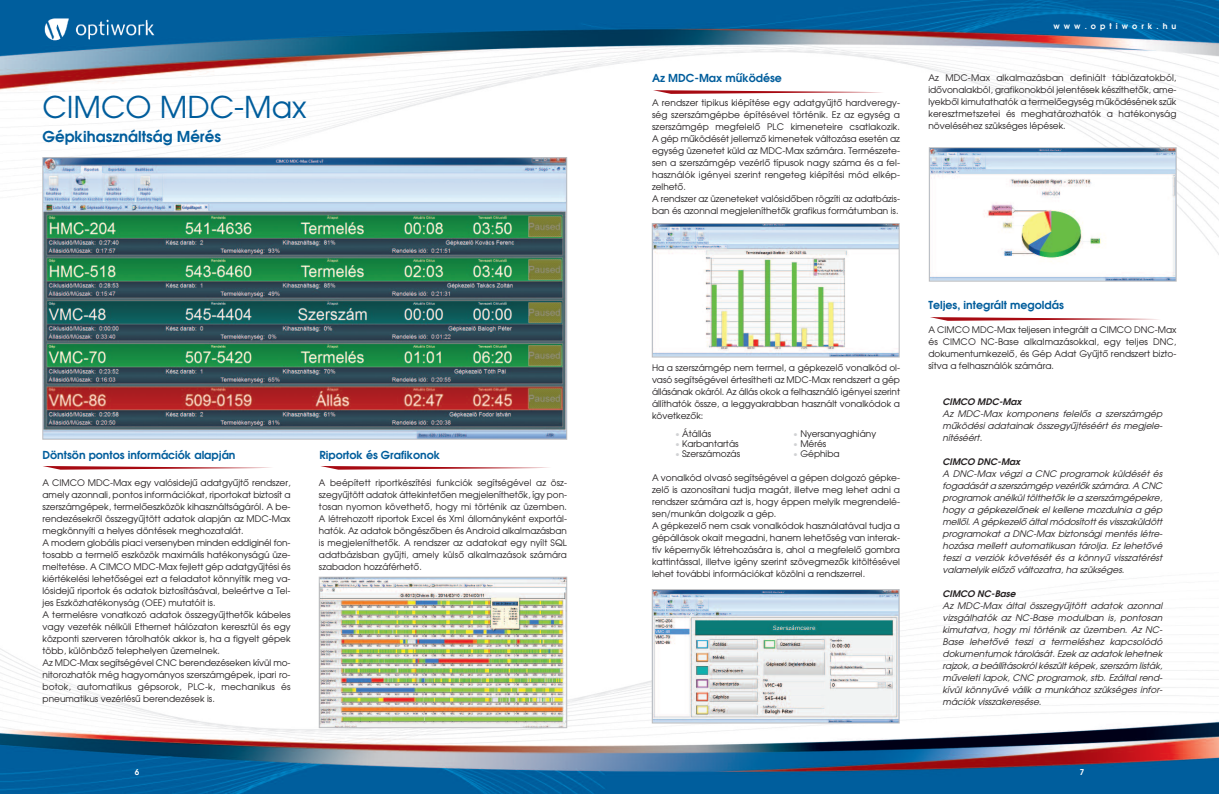
<style>
.page{position:relative;width:1219px;height:794px;background:#fff}
.page>*{position:absolute;margin:0;border:0;box-sizing:border-box;transform-origin:0 0}
.t1{font:30px "Avant Garde H";color:#005d9c}
.t2{font:600 15px "Avant Garde H";color:#005d9c}
.t3{font:600 11px "Avant Garde H";color:#005d9c}
.t4{font:9px/12px "Avant Garde H";color:#231f20;text-align:justify}
.t5{font:italic 9px/12px "Avant Garde H";letter-spacing:.005em;color:#231f20;text-align:justify}
.t6{font:italic 600 9px "Avant Garde H";color:#231f20}
.t7{font:600 8px "Avant Garde H";letter-spacing:.505em;color:#fff}
.s1{font-size:8px;color:#d1d2d4}
</style>
<div class="page">
<img style="left:0;top:0;width:1219px;height:794px">
<img style="left:43px;top:16px;width:112px;height:25px">
<img style="left:45px;top:159px;width:520px;height:278px">
<div style="left:43px;top:157px;width:524px;height:282px;border:1px solid #bcbdc0"></div>
<svg style="left:43px;top:466px;width:231px;height:4px"></svg>
<svg style="left:320px;top:466px;width:231px;height:4px"></svg>
<img style="left:321px;top:579px;width:244px;height:147px">
<div style="left:319px;top:577px;width:248px;height:151px;border:1px solid #bcbdc0"></div>
<svg style="left:653px;top:90px;width:231px;height:4px"></svg>
<img style="left:654px;top:225px;width:243px;height:130px">
<div style="left:652px;top:223px;width:247px;height:134px;border:1px solid #bcbdc0"></div>
<img style="left:931px;top:149px;width:243px;height:130px">
<div style="left:929px;top:147px;width:247px;height:134px;border:1px solid #bcbdc0"></div>
<img style="left:654px;top:591px;width:243px;height:130px">
<div style="left:652px;top:589px;width:247px;height:134px;border:1px solid #bcbdc0"></div>
<svg style="left:930px;top:317px;width:231px;height:4px"></svg>
<h1 class="t1" style="left:43px;top:90px;width:266px">CIMCO MDC-Max</h1>
<h2 class="t2" style="left:43px;top:128px;width:180px">Gépkihasználtság Mérés</h2>
<p class="t3" style="left:43px;top:449px;width:195px">Döntsön pontos információk alapján</p>
<p class="t3" style="left:319px;top:449px;width:122px">Riportok és Grafikonok</p>
<p class="t4" style="left:43px;top:476px;width:250px;text-align:left">A CIMCO MDC-Max egy valósidejû adatgyûjtô rendszer, amely azonnali, pontos információkat, riportokat biztosít a szerszámgépek, termelôeszközök kihasználtságáról. A be&shy;rendezésekrôl összegyûjtött adatok alapján az MDC-Max megkönnyíti a helyes döntések meghozatalát.<br>A modern globális piaci versenyben minden eddiginél fon&shy;tosabb a termelô eszközök maximális hatékonyságú üze&shy;meltetése. A CIMCO MDC-Max fejlett gép adatgyûjtési és kiértékelési lehetôségei ezt a feladatot könnyítik meg va&shy;lósidejû riportok és adatok biztosításával, beleértve a Tel&shy;jes Eszközhatékonyság (OEE) mutatóit is.<br>A termelésre vonatkozó adatok összegyûjthetôk kábeles vagy vezeték nélküli Ethernet hálózaton keresztül és egy központi szerveren tárolhatók akkor is, ha a figyelt gépek több, különbözô telephelyen üzemelnek.<br>Az MDC-Max segítségével CNC berendezéseken kívül mo&shy;nitorozhatók még hagyományos szerszámgépek, ipari ro&shy;botok, automatikus gépsorok, PLC-k, mechanikus és pneumatikus vezérlésû berendezések is.</p>
<p class="t4" style="left:319px;top:476px;width:250px">A beépített riportkészítési funkciók segítségével az ösz&shy;szegyûjtött adatok áttekintetôen megjeleníthetôk, így pon&shy;tosan nyomon követhetô, hogy mi történik az üzemben.<br>A létrehozott riportok Excel és Xml állományként exportál&shy;hatók. Az adatok böngészôben és Android alkalmazásban is megjeleníthetôk. A rendszer az adatokat egy nyílt SQL adatbázisban gyûjti, amely külsô alkalmazások számára szabadon hozzáférhetô.</p>
<p class="t3" style="left:652px;top:72px;width:131px">Az MDC-Max mûködése</p>
<p class="t4" style="left:652px;top:97px;width:250px;text-align:left">A rendszer tipikus kiépítése egy adatgyûjtô hardveregy&shy;ség szerszámgépbe építésével történik. Ez az egység a szerszámgép megfelelô PLC kimeneteire csatlakozik.<br>A gép mûködését jellemzô kimenetek változása esetén az egység üzenetet küld az MDC-Max számára. Természete&shy;sen a szerszámgép vezérlô típusok nagy száma és a fel&shy;használók igényei szerint rengeteg kiépítési mód elkép&shy;zelhetô.<br>A rendszer az üzeneteket valósidôben rögzíti az adatbázis&shy;ban és azonnal megjeleníthetôk grafikus formátumban is.</p>
<p class="t7" style="left:1053px;top:22px;width:125px">www.optiwork.hu</p>
<p class="t4" style="left:928px;top:72px;width:250px">Az MDC-Max alkalmazásban definiált táblázatokból, idôvonalakból, grafikonokból jelentések készíthetôk, ame&shy;lyekbôl kimutathatók a termelôegység mûködésének szûk keresztmetszetei és meghatározhatók a hatékonyság növeléséhez szükséges lépések.</p>
<p class="t4" style="left:652px;top:361px;width:250px">Ha a szerszámgép nem termel, a gépkezelô vonalkód ol&shy;vasó segítségével értesítheti az MDC-Max rendszert a gép állásának okáról. Az állás okok a felhasználó igényei szerint állíthatók össze, a leggyakrabban használt vonalkódok a következôk:</p>
<p class="t4" style="left:675px;top:428px;width:38px"><span class="s1">•</span> Átállás</p>
<p class="t4" style="left:675px;top:438px;width:65px"><span class="s1">•</span> Karbantartás</p>
<p class="t4" style="left:675px;top:448px;width:67px"><span class="s1">•</span> Szerszámozás</p>
<p class="t4" style="left:793px;top:428px;width:84px"><span class="s1">•</span> Nyersanyaghiány</p>
<p class="t4" style="left:793px;top:438px;width:35px"><span class="s1">•</span> Mérés</p>
<p class="t4" style="left:793px;top:448px;width:48px"><span class="s1">•</span> Géphiba</p>
<p class="t4" style="left:652px;top:471px;width:250px;text-align:left">A vonalkód olvasó segítségével a gépen dolgozó gépke&shy;zelô is azonosítani tudja magát, illetve meg lehet adni a rendszer számára azt is, hogy éppen melyik megrendelé&shy;sen/munkán dolgozik a gép.<br>A gépkezelô nem csak vonalkódok használatával tudja a gépállások okait megadni, hanem lehetôség van interak&shy;tív képernyôk létrehozására is, ahol a megfelelô gombra kattintással, illetve igény szerint szövegmezôk kitöltésével lehet további információkat közölni a rendszerrel.</p>
<p class="t3" style="left:928px;top:299px;width:137px">Teljes, integrált megoldás</p>
<p class="t4" style="left:928px;top:324px;width:250px">A CIMCO MDC-Max teljesen integrált a CIMCO DNC-Max és CIMCO NC-Base alkalmazásokkal, egy teljes DNC, dokumentumkezelô, és Gép Adat Gyûjtô rendszert bizto&shy;sítva a felhasználók számára.</p>
<p class="t6" style="left:943px;top:396px;width:80px">CIMCO MDC-Max</p>
<p class="t5" style="left:943px;top:408px;width:223px">Az MDC-Max komponens felelôs a szerszámgép mûködési adatainak összegyûjtéséért és megjele&shy;nítéséért.</p>
<p class="t6" style="left:943px;top:456px;width:79px">CIMCO DNC-Max</p>
<p class="t5" style="left:943px;top:468px;width:223px">A DNC-Max végzi a CNC prog ramok küldését és fog adását a szerszámg ép vezérlôk számára. A CNC prog ramok anélkül tölthetôk le a szerszámg épekre, hogy a gépkezelônek el kellene mozdulnia a gép mellôl. A g épkezelô által módosított és visszaküldött prog ramokat a DNC-Max biztonság i mentés létre&shy;hozása mellett automatikusan tárolja. Ez lehetôvé teszi a verziók követését és a könnyû visszatérést valamelyik elôzô változatra, ha szükség es.</p>
<p class="t6" style="left:943px;top:588px;width:76px">CIMCO NC-Base</p>
<p class="t5" style="left:943px;top:600px;width:223px;text-align:left">Az MDC-Max által összegyûjtött adatok azonnal vizsgálhatók az NC-Base modulban is, pontosan kimutatva, hogy mi történik az üzemben. Az NC-Base lehetôvé teszi a termeléshez kapcsolódó dokumentumok tárolását. Ezek az adatok lehetnek rajzok, a beállításokról készült képek, szerszám listák, mûveleti lapok, CNC prog ramok, stb. Ezáltal rend&shy;kívül könnyûvé válik a munkához szükséges infor&shy;mációk visszakeresése.</p>
<p class="t7" style="left:135px;top:768px;width:6px">6</p>
<p class="t7" style="left:1080px;top:768px;width:6px">7</p>
</div>
